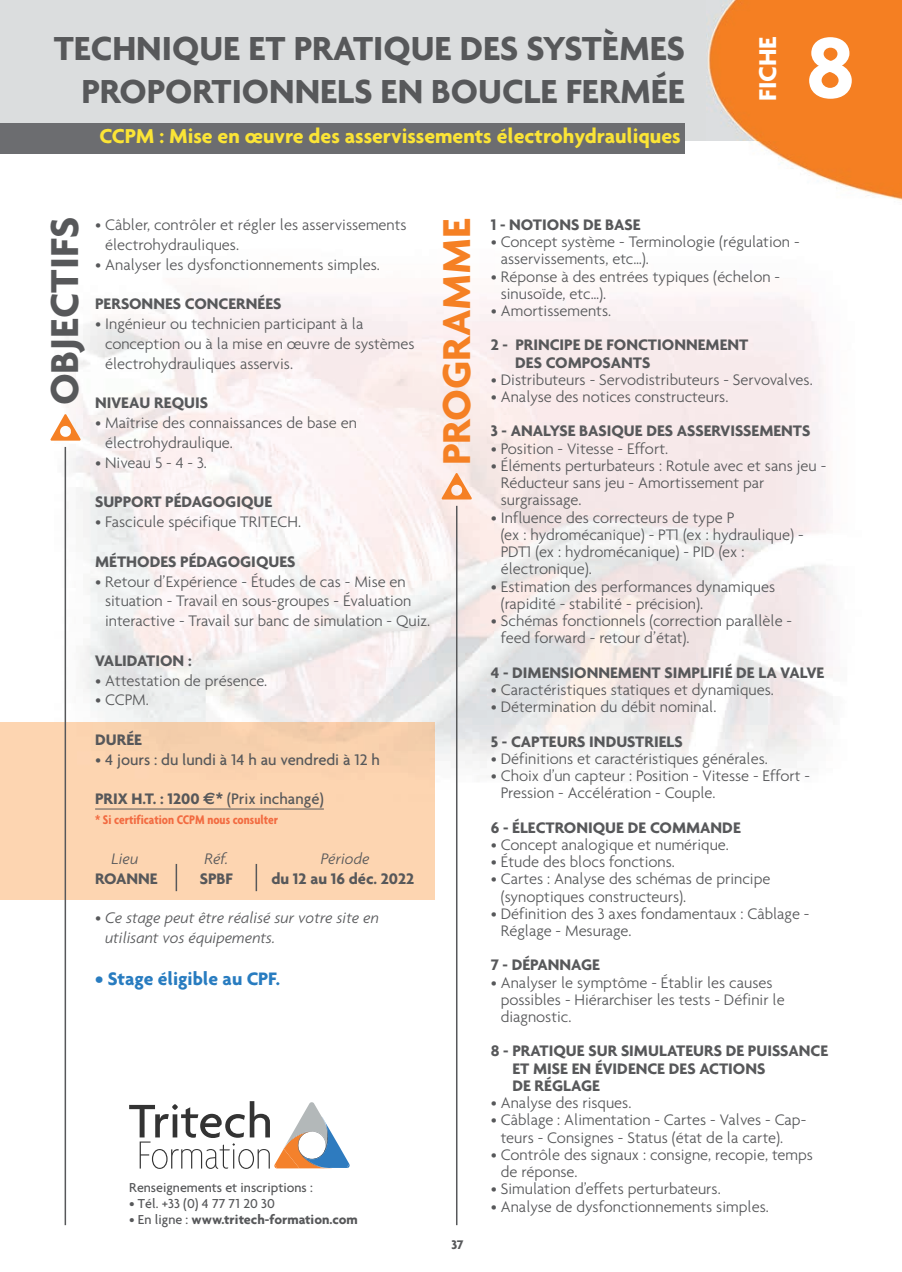
<style>
.page{position:relative;width:902px;height:1272px;background:#fff}
.page>*{position:absolute;margin:0;border:0;box-sizing:border-box;transform-origin:0 0}
.t1{font:700 92.1px "Agenda";color:#fff}
.t2{font:700 42px "Agenda";color:#57585a}
.t3{font:700 42px "Agenda";color:#f58024}
.t4{font:700 36px/43.2px "Agenda";color:#57585a;text-align:right}
.t5{font:700 26.25px "Agenda";color:#fff}
.t6{font:700 21.75px "Agenda";color:#fbe436}
.t7{font:700 19.5px "Agenda";color:#287cc0}
.t8{font:300 16.5px/17.2px "Agenda";color:#57585a}
.t9{font:700 16.5px/17.2px "Agenda";color:#57585a}
.t10{font:italic 300 16.5px/19.8px "Agenda";color:#57585a}
.t11{font:500 16.5px "Agenda";color:#57585a}
.t12{font:500 14.1px "Agenda";color:#57585a}
.t13{font:700 14.1px "Agenda";color:#57585a}
.t14{font:700 condensed 13.5px "Agenda";color:#f26b41}
.t15{font:700 13.5px "Agenda";color:#57585a}
.s1{font-weight:300}
.s2{font-family:"Euro Sans"}
.s3{font-weight:500}
.s4{font-style:normal}
</style>
<div class="page">
<div style="left:0;top:0;width:901px;height:140px;background:#dbddde"></div>
<img style="left:706px;top:0;width:195px;height:201px">
<div style="left:0;top:722px;width:435px;height:177px;background:#fdd5b1"></div>
<hr style="left:95px;top:808px;width:229px;height:1px;background:#57585a">
<svg style="left:176px;top:864px;width:1px;height:27px"></svg>
<hr style="left:255px;top:864px;width:2px;height:27px;background:#57585a">
<hr style="left:65px;top:447px;width:1px;height:778px;background:#57585a">
<hr style="left:456px;top:506px;width:1px;height:719px;background:#57585a">
<svg style="left:50px;top:414px;width:31px;height:26px"></svg>
<svg style="left:441px;top:473px;width:31px;height:26px"></svg>
<div style="left:0;top:123px;width:685px;height:31px;background:#6c6d70"></div>
<svg style="left:129px;top:1101px;width:221px;height:67px"></svg>
<img style="left:322px;top:1136px;width:4px;height:15px">
<svg style="left:897px;top:0;width:5px;height:5px"></svg>
<h3 class="t4" style="left:54px;top:26px;width:632px">TECHNIQUE ET PRATIQUE DES SYSTÈMES<br>PROPORTIONNELS EN BOUCLE FERMÉE</h3>
<h3 class="t6" style="left:99px;top:123px;width:583px">CCPM : Mise en œuvre des asservissements électrohydrauliques</h3>
<h3 class="t5" style="left:751px;top:101px;width:66px;rotate:-90deg">FICHE</h3>
<h1 class="t1" style="left:805px;top:12px;width:51px">8</h1>
<p class="t8" style="left:105px;top:214px;width:303px;line-height:19.8px;text-indent:-10px">• Câbler, contrôler et régler les asservissements électrohydrauliques.</p>
<p class="t8" style="left:95px;top:255px;width:286px">• Analyser les dysfonctionnements simples.</p>
<p class="t9" style="left:95px;top:295px;width:188px">PERSONNES CONCERNÉES</p>
<p class="t8" style="left:105px;top:313px;width:311px;line-height:19.8px;text-indent:-10px">• Ingénieur ou technicien participant à la conception ou à la mise en œuvre de systèmes électrohydrauliques asservis.</p>
<p class="t9" style="left:95px;top:394px;width:114px">NIVEAU REQUIS</p>
<p class="t8" style="left:105px;top:412px;width:253px;line-height:19.8px;text-indent:-10px">• Maîtrise des connaissances de base en électrohydraulique.</p>
<p class="t8" style="left:95px;top:453px;width:113px">• Niveau 5 - 4 - 3.</p>
<p class="t9" style="left:95px;top:493px;width:179px">SUPPORT PÉDAGOGIQUE</p>
<p class="t8" style="left:95px;top:513px;width:207px">• Fascicule spécifique TRITECH.</p>
<p class="t9" style="left:95px;top:552px;width:202px">MÉTHODES PÉDAGOGIQUES</p>
<p class="t8" style="left:105px;top:571px;width:327px;line-height:19.8px;text-indent:-10px">• Retour d’Expérience - Études de cas - Mise en situation - Travail en sous-groupes - Évaluation interactive - Travail sur banc de simulation - Quiz.</p>
<p class="t9" style="left:95px;top:651px;width:98px">VALIDATION :</p>
<p class="t8" style="left:95px;top:671px;width:174px">• Attestation de présence.</p>
<p class="t8" style="left:95px;top:691px;width:55px">• CCPM.</p>
<p class="t9" style="left:95px;top:730px;width:48px">DURÉE</p>
<p class="t11" style="left:95px;top:749px;width:286px"><span class="s1">•</span> 4 jours : du lundi à 14 h au vendredi à 12 h</p>
<p class="t9" style="left:95px;top:790px;width:230px">PRIX H.T. : 1200 <span class="s2">€</span>* <span class="s3">(Prix inchangé)</span></p>
<p class="t14" style="left:95px;top:811px;width:184px">* Si certification CCPM nous consulter</p>
<p class="t10" style="left:111px;top:848px;width:28px">Lieu</p>
<p class="t10" style="left:204px;top:848px;width:25px">Réf.</p>
<p class="t10" style="left:321px;top:848px;width:50px">Période</p>
<p class="t9" style="left:95px;top:869px;width:64px">ROANNE</p>
<p class="t9" style="left:200px;top:869px;width:35px">SPBF</p>
<p class="t9" style="left:271px;top:869px;width:144px">du 12 au 16 déc. 2022</p>
<p class="t10" style="left:105px;top:907px;width:275px;text-indent:-10px"><span class="s4">•</span> Ce stage peut être réalisé sur votre site en utilisant vos équipements.</p>
<p class="t7" style="left:95px;top:966px;width:187px">• Stage éligible au CPF.</p>
<h2 class="t2" style="left:39px;top:405px;width:189px;rotate:-90deg">OBJECTIFS</h2>
<h2 class="t3" style="left:431px;top:465px;width:249px;rotate:-90deg">PROGRAMME</h2>
<p class="t12" style="left:129px;top:1178px;width:185px">Renseignements et inscriptions :</p>
<p class="t12" style="left:129px;top:1194px;width:147px">• Tél. +33 (0) 4 77 71 20 30</p>
<p class="t13" style="left:129px;top:1211px;width:230px"><span class="s3">• En ligne :</span> www.tritech-formation.com</p>
<p class="t15" style="left:451px;top:1236px;width:13px">37</p>
<p class="t9" style="left:490px;top:216px;width:151px">1 - NOTIONS DE BASE</p>
<p class="t8" style="left:500px;top:233px;width:300px;text-indent:-10px">• Concept système - Terminologie (régulation - asservissements, etc…).</p>
<p class="t8" style="left:500px;top:267px;width:281px;text-indent:-10px">• Réponse à des entrées typiques (échelon - sinusoïde, etc…).</p>
<p class="t8" style="left:490px;top:302px;width:122px">• Amortissements.</p>
<p class="t9" style="left:515px;top:336px;width:235px;text-indent:-24px">2 - PRINCIPE DE FONCTIONNEMENT<br>DES COMPOSANTS</p>
<p class="t8" style="left:490px;top:370px;width:323px">• Distributeurs - Servodistributeurs - Servovalves.</p>
<p class="t8" style="left:490px;top:388px;width:239px">• Analyse des notices constructeurs.</p>
<p class="t9" style="left:490px;top:422px;width:321px">3 - ANALYSE BASIQUE DES ASSERVISSEMENTS</p>
<p class="t8" style="left:490px;top:439px;width:179px">• Position - Vitesse - Effort.</p>
<p class="t8" style="left:500px;top:456px;width:327px;text-indent:-10px">• Éléments perturbateurs : Rotule avec et sans jeu -<br>Réducteur sans jeu - Amortissement par surgraissage.</p>
<p class="t8" style="left:500px;top:508px;width:304px;text-indent:-10px">• Influence des correcteurs de type P<br>(ex : hydromécanique) - PT1 (ex : hydraulique) - PDT1 (ex : hydromécanique) - PID (ex : électronique).</p>
<p class="t8" style="left:500px;top:577px;width:276px;text-indent:-10px">• Estimation des performances dynamiques (rapidité - stabilité - précision).</p>
<p class="t8" style="left:500px;top:612px;width:293px;text-indent:-10px">• Schémas fonctionnels (correction parallèle - feed forward - retour d’état).</p>
<p class="t9" style="left:490px;top:663px;width:335px">4 - DIMENSIONNEMENT SIMPLIFIÉ DE LA VALVE</p>
<p class="t8" style="left:490px;top:680px;width:285px">• Caractéristiques statiques et dynamiques.</p>
<p class="t8" style="left:490px;top:698px;width:227px">• Détermination du débit nominal.</p>
<p class="t9" style="left:490px;top:732px;width:193px">5 - CAPTEURS INDUSTRIELS</p>
<p class="t8" style="left:490px;top:749px;width:279px">• Définitions et caractéristiques générales.</p>
<p class="t8" style="left:500px;top:766px;width:311px;text-indent:-10px">• Choix d’un capteur : Position - Vitesse - Effort -<br>Pression - Accélération - Couple.</p>
<p class="t9" style="left:490px;top:818px;width:251px">6 - ÉLECTRONIQUE DE COMMANDE</p>
<p class="t8" style="left:490px;top:835px;width:240px">• Concept analogique et numérique.</p>
<p class="t8" style="left:490px;top:852px;width:186px">• Étude des blocs fonctions.</p>
<p class="t8" style="left:500px;top:870px;width:271px;text-indent:-10px">• Cartes : Analyse des schémas de principe (synoptiques constructeurs).</p>
<p class="t8" style="left:500px;top:904px;width:310px;text-indent:-10px">• Définition des 3 axes fondamentaux : Câblage -<br>Réglage - Mesurage.</p>
<p class="t9" style="left:490px;top:956px;width:111px">7 - DÉPANNAGE</p>
<p class="t8" style="left:500px;top:973px;width:285px;text-indent:-10px">• Analyser le symptôme - Établir les causes possibles - Hiérarchiser les tests - Définir le diagnostic.</p>
<p class="t9" style="left:512px;top:1042px;width:317px;text-indent:-22px">8 - PRATIQUE SUR SIMULATEURS DE PUISSANCE<br>ET MISE EN ÉVIDENCE DES ACTIONS<br>DE RÉGLAGE</p>
<p class="t8" style="left:490px;top:1093px;width:142px">• Analyse des risques.</p>
<p class="t8" style="left:500px;top:1111px;width:307px;text-indent:-10px">• Câblage : Alimentation - Cartes - Valves - Cap&shy;teurs - Consignes - Status (état de la carte).</p>
<p class="t8" style="left:500px;top:1145px;width:314px;text-indent:-10px">• Contrôle des signaux : consigne, recopie, temps de réponse.</p>
<p class="t8" style="left:490px;top:1179px;width:231px">• Simulation d’effets perturbateurs.</p>
<p class="t8" style="left:490px;top:1197px;width:279px">• Analyse de dysfonctionnements simples.</p>
</div>
